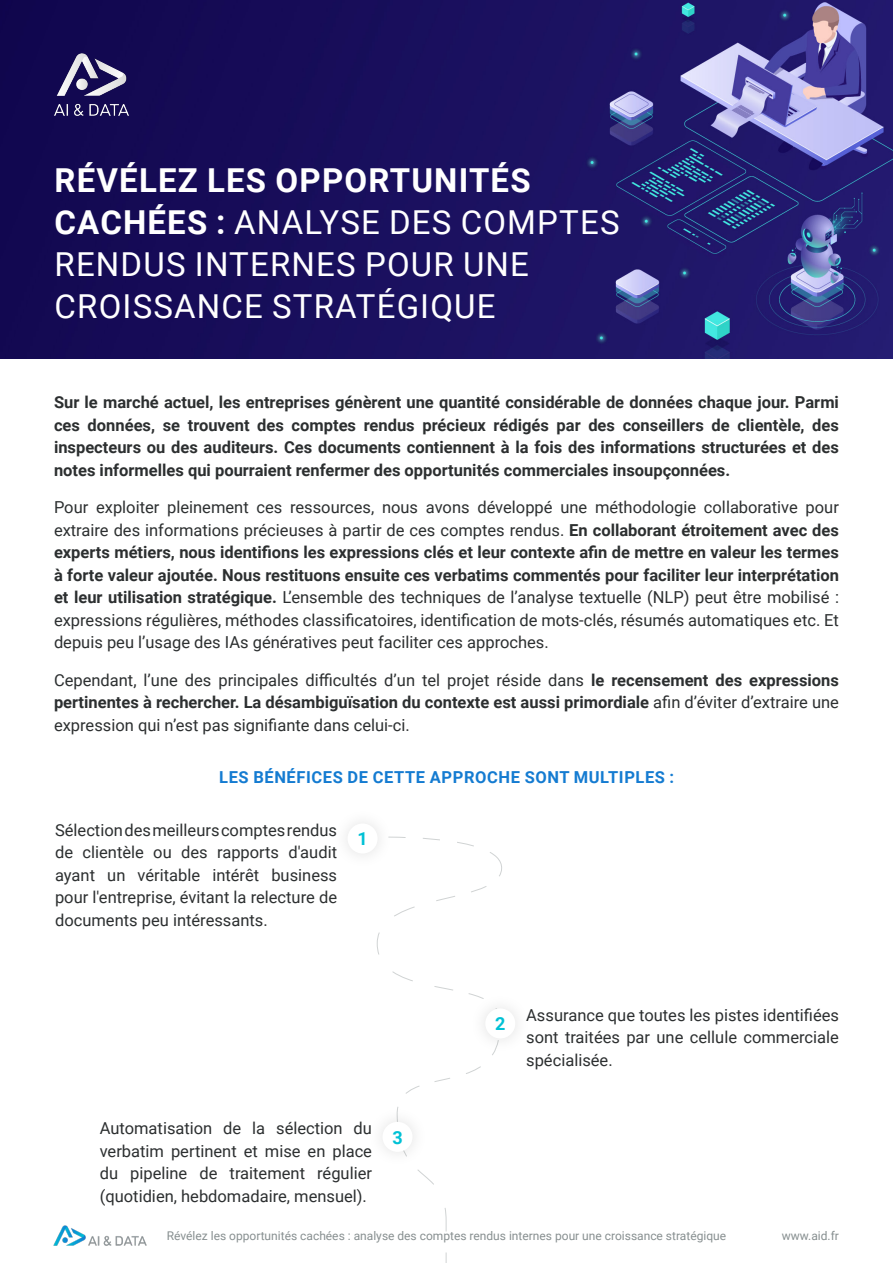
<style>
.page{position:relative;width:893px;height:1263px;background:#fff}
.page>*{position:absolute;margin:0;border:0;box-sizing:border-box;transform-origin:0 0}
.Accroche{font:33px/42px "Roboto";letter-spacing:.035em;color:#fff}
.t1{font:700 18px "Roboto";color:#00c1d5}
.Paragraphe{font:16.5px/22.5px "Roboto";color:#2c2f30;text-align:justify}
.Paragraphe-2{font:700 16.5px/22.5px "Roboto";color:#2c2f30;text-align:justify}
.Paragraphe-3{font:700 16.5px "Roboto";letter-spacing:.035em;color:#147bd1}
.t2{font:12px "Roboto";color:#878f90}
.s1{font-weight:700}
</style>
<div class="page">
<img style="left:53px;top:1225px;width:94px;height:21px">
<svg style="left:376px;top:836px;width:126px;height:427px"></svg>
<img style="left:0;top:0;width:893px;height:358px">
<img style="left:44px;top:43px;width:96px;height:84px">
<div style="left:331px;top:807px;width:63px;height:62px;background:#fff"></div>
<div style="left:469px;top:992px;width:62px;height:62px;background:#fefefe"></div>
<div style="left:366px;top:1106px;width:63px;height:62px;background:#fff"></div>
<p class="Accroche" style="left:55px;top:158px;width:566px"><span class="s1">RÉVÉLEZ LES OPPORTUNITÉS<br>CACHÉES :</span> ANALYSE DES COMPTES<br>RENDUS INTERNES POUR UNE<br>CROISSANCE STRATÉGIQUE</p>
<p class="Paragraphe-2" style="left:54px;top:391px;width:786px">Sur le marché actuel, les entreprises génèrent une quantité considérable de données chaque jour. Parmi ces données, se trouvent des comptes rendus précieux rédigés par des conseillers de clientèle, des inspecteurs ou des auditeurs. Ces documents contiennent à la fois des informations structurées et des notes informelles qui pourraient renfermer des opportunités commerciales insoupçonnées.</p>
<p class="Paragraphe" style="left:54px;top:496px;width:786px">Pour exploiter pleinement ces ressources, nous avons développé une méthodologie collaborative pour extraire des informations précieuses à partir de ces comptes rendus. <span class="s1">En collaborant étroitement avec des experts métiers, nous identifions les expressions clés et leur contexte afin de mettre en valeur les termes à forte valeur ajoutée. Nous restituons ensuite ces verbatims commentés pour faciliter leur interprétation et leur utilisation stratégique.</span> L’ensemble des techniques de l’analyse textuelle (NLP) peut être mobilisé : expressions régulières, méthodes classificatoires, identification de mots-clés, résumés automatiques etc. Et depuis peu l’usage des IAs génératives peut faciliter ces approches.</p>
<p class="Paragraphe" style="left:54px;top:668px;width:786px">Cependant, l’une des principales difficultés d’un tel projet réside dans <span class="s1">le recensement des expressions pertinentes à rechercher. La désambiguïsation du contexte est aussi primordiale</span> afin d’éviter d’extraire une expression qui n’est pas signifiante dans celui-ci.</p>
<p class="Paragraphe-3" style="left:219px;top:766px;width:456px">LES BÉNÉFICES DE CETTE APPROCHE SONT MULTIPLES :</p>
<p class="Paragraphe" style="left:55px;top:818px;width:284px">Sélection des meilleurs comptes rendus de clientèle ou des rapports d'audit ayant un véritable intérêt business pour l'entreprise, évitant la relecture de documents peu intéressants.</p>
<p class="t1" style="left:357px;top:826px;width:12px">1</p>
<p class="Paragraphe" style="left:100px;top:1116px;width:274px">Automatisation de la sélection du verbatim pertinent et mise en place du pipeline de traitement régulier (quotidien, hebdomadaire, mensuel).</p>
<p class="t1" style="left:392px;top:1124px;width:12px">3</p>
<p class="t1" style="left:495px;top:1011px;width:12px">2</p>
<p class="Paragraphe" style="left:526px;top:1003px;width:314px">Assurance que toutes les pistes identifiées sont traitées par une cellule commerciale spécialisée.</p>
<p class="t2" style="left:167px;top:1228px;width:561px">Révélez les opportunités cachées : analyse des comptes rendus internes pour une croissance stratégique</p>
<p class="t2" style="left:782px;top:1228px;width:59px">www.aid.fr</p>
</div>
